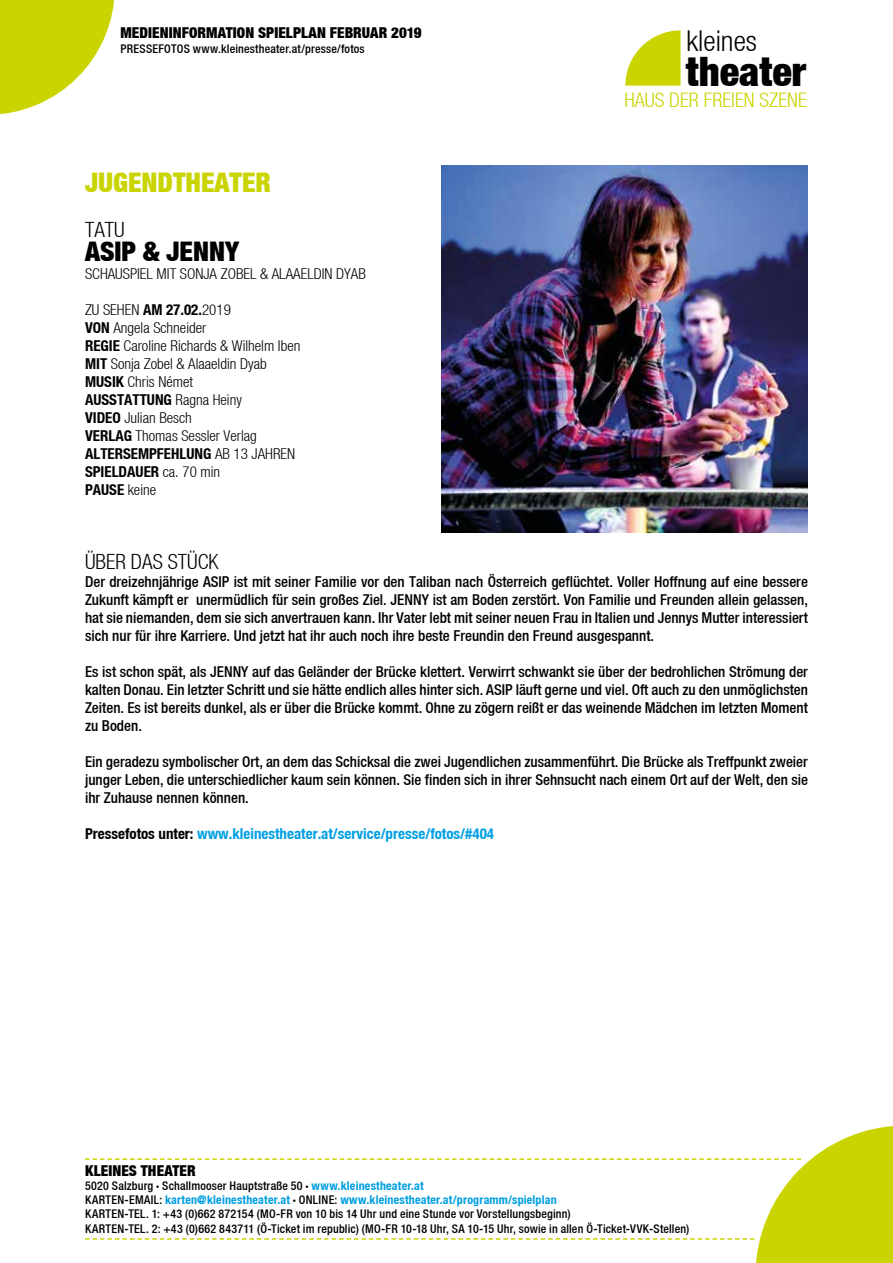
<style>
.page{position:relative;width:893px;height:1263px;background:#fff}
.page>*{position:absolute;margin:0;border:0;box-sizing:border-box;transform-origin:0 0}
.t1{font:40.5px "Helvetica Neue Black Cond";color:#000}
.t2{font:28.65px "Helvetica Neue Light Cond";color:#000}
.t3{font:27px "Helvetica Neue Black Cond";color:#cad400}
.t4{font:27px "Helvetica Neue Black Cond";color:#000}
.t5{font:21px "Helvetica Neue Light Cond";color:#000}
.t6{font:20.1px "Helvetica Neue Light Cond";color:#cad400}
.t7{font:15px/18px "Helvetica Neue Medium Cond";color:#000;text-align:justify}
.t8{font:15px/18px "Helvetica Neue Light Cond";color:#000}
.t9{font:15px/18px "Helvetica Neue Bold Cond";color:#000}
.t10{font:15px "Helvetica Neue Bold Cond";color:#009fe3}
.t11{font:15px "Helvetica Neue Black Cond";letter-spacing:.005em;color:#000}
.t12{font:12px/14.2px "Helvetica Neue Medium Cond";letter-spacing:.015em;color:#000}
.t13{font:12px "Helvetica Neue Bold Cond";letter-spacing:.015em;color:#009fe3}
.s1{font-family:"Helvetica Neue Bold Cond"}
.s2{font-family:"Helvetica Neue Light Cond"}
.s3{color:#000}
.s4{font-family:"Helvetica Neue Black Cond"}
.s5{font-family:"Helvetica Neue Bold Cond";color:#009fe3}
.s6{font-family:"Helvetica Neue Medium Cond";color:#000}
.s7{font-family:"Helvetica Neue Black Cond";color:#000}
</style>
<div class="page">
<svg style="left:625px;top:30px;width:56px;height:56px"></svg>
<svg style="left:0;top:0;width:114px;height:114px"></svg>
<svg style="left:85px;top:1126px;width:808px;height:137px"></svg>
<img style="left:442px;top:166px;width:366px;height:366px">
<p class="t11" style="left:120px;top:24px;width:303px">MEDIENINFORMATION SPIELPLAN FEBRUAR 2019</p>
<p class="t12" style="left:120px;top:41px;width:246px">PRESSEFOTOS www.kleinestheater.at/presse/fotos</p>
<h3 class="t3" style="left:85px;top:166px;width:187px">JUGENDTHEATER</h3>
<h3 class="t5" style="left:85px;top:217px;width:41px">TATU</h3>
<h3 class="t4" style="left:85px;top:235px;width:156px">ASIP &amp; JENNY</h3>
<p class="t8" style="left:85px;top:264px;width:282px">SCHAUSPIEL MIT SONJA ZOBEL &amp; ALAAELDIN DYAB</p>
<p class="t8" style="left:85px;top:300px;width:217px">ZU SEHEN <span class="s1">AM 27.02.</span>2019<br><span class="s1">VON</span> Angela Schneider<br><span class="s1">REGIE</span> Caroline Richards &amp; Wilhelm Iben<br><span class="s1">MIT</span> Sonja Zobel &amp; Alaaeldin Dyab<br><span class="s1">MUSIK</span> Chris Német</p>
<p class="t9" style="left:85px;top:390px;width:158px">AUSSTATTUNG <span class="s2">Ragna Heiny</span></p>
<p class="t8" style="left:85px;top:408px;width:173px"><span class="s1">VIDEO</span> Julian Besch<br><span class="s1">VERLAG</span> Thomas Sessler Verlag</p>
<p class="t9" style="left:85px;top:444px;width:212px">ALTERSEMPFEHLUNG <span class="s2">AB 13 JAHREN<br></span>SPIELDAUER <span class="s2">ca. 70 min<br></span>PAUSE <span class="s2">keine</span></p>
<h2 class="t2" style="left:686px;top:25px;width:72px">kleines</h2>
<h1 class="t1" style="left:686px;top:46px;width:122px">theater</h1>
<h3 class="t6" style="left:624px;top:88px;width:184px">HAUS DER FREIEN SZENE</h3>
<h3 class="t5" style="left:85px;top:549px;width:135px">ÜBER DAS STÜCK</h3>
<p class="t7" style="left:85px;top:572px;width:724px">Der dreizehnjährige ASIP ist mit seiner Familie vor den Taliban nach Österreich geflüchtet. Voller Hoffnung auf eine bessere Zukunft kämpft er unermüdlich für sein großes Ziel. JENNY ist am Boden zerstört. Von Familie und Freunden allein gelassen, hat sie niemanden, dem sie sich anvertrauen kann. Ihr Vater lebt mit seiner neuen Frau in Italien und Jennys Mutter interessiert sich nur für ihre Karriere. Und jetzt hat ihr auch noch ihre beste Freundin den Freund ausgespannt.</p>
<p class="t7" style="left:85px;top:662px;width:724px">Es ist schon spät, als JENNY auf das Geländer der Brücke klettert. Verwirrt schwankt sie über der bedrohlichen Strömung der kalten Donau. Ein letzter Schritt und sie hätte endlich alles hinter sich. ASIP läuft gerne und viel. Oft auch zu den unmöglichsten Zeiten. Es ist bereits dunkel, als er über die Brücke kommt. Ohne zu zögern reißt er das weinende Mädchen im letzten Moment zu Boden.</p>
<p class="t7" style="left:85px;top:752px;width:724px">Ein geradezu symbolischer Ort, an dem das Schicksal die zwei Jugendlichen zusammenführt. Die Brücke als Treffpunkt zweier junger Leben, die unterschiedlicher kaum sein können. Sie finden sich in ihrer Sehnsucht nach einem Ort auf der Welt, den sie ihr Zuhause nennen können.</p>
<p class="t10" style="left:85px;top:824px;width:410px"><span class="s3">Pressefotos unter:</span> www.kleinestheater.at/service/presse/fotos/#404</p>
<p class="t11" style="left:85px;top:1161px;width:112px">KLEINES THEATER</p>
<p class="t12" style="left:85px;top:1178px;width:340px">5020 Salzburg <span class="s4">·</span> Schallmooser Hauptstraße 50 <span class="s4">·</span> <span class="s5">www.kleinestheater.at</span></p>
<p class="t13" style="left:85px;top:1192px;width:473px"><span class="s6">KARTEN-EMAIL:</span> karten@kleinestheater.at <span class="s7">·</span> <span class="s6">ONLINE:</span> www.kleinestheater.at/programm/spielplan</p>
<p class="t12" style="left:85px;top:1207px;width:606px">KARTEN-TEL. 1: +43 (0)662 872154 (MO-FR von 10 bis 14 Uhr und eine Stunde vor Vorstellungsbeginn)<br>KARTEN-TEL. 2: +43 (0)662 843711 (Ö-Ticket im republic) (MO-FR 10-18 Uhr, SA 10-15 Uhr, sowie in allen Ö-Ticket-VVK-Stellen)</p>
</div>
